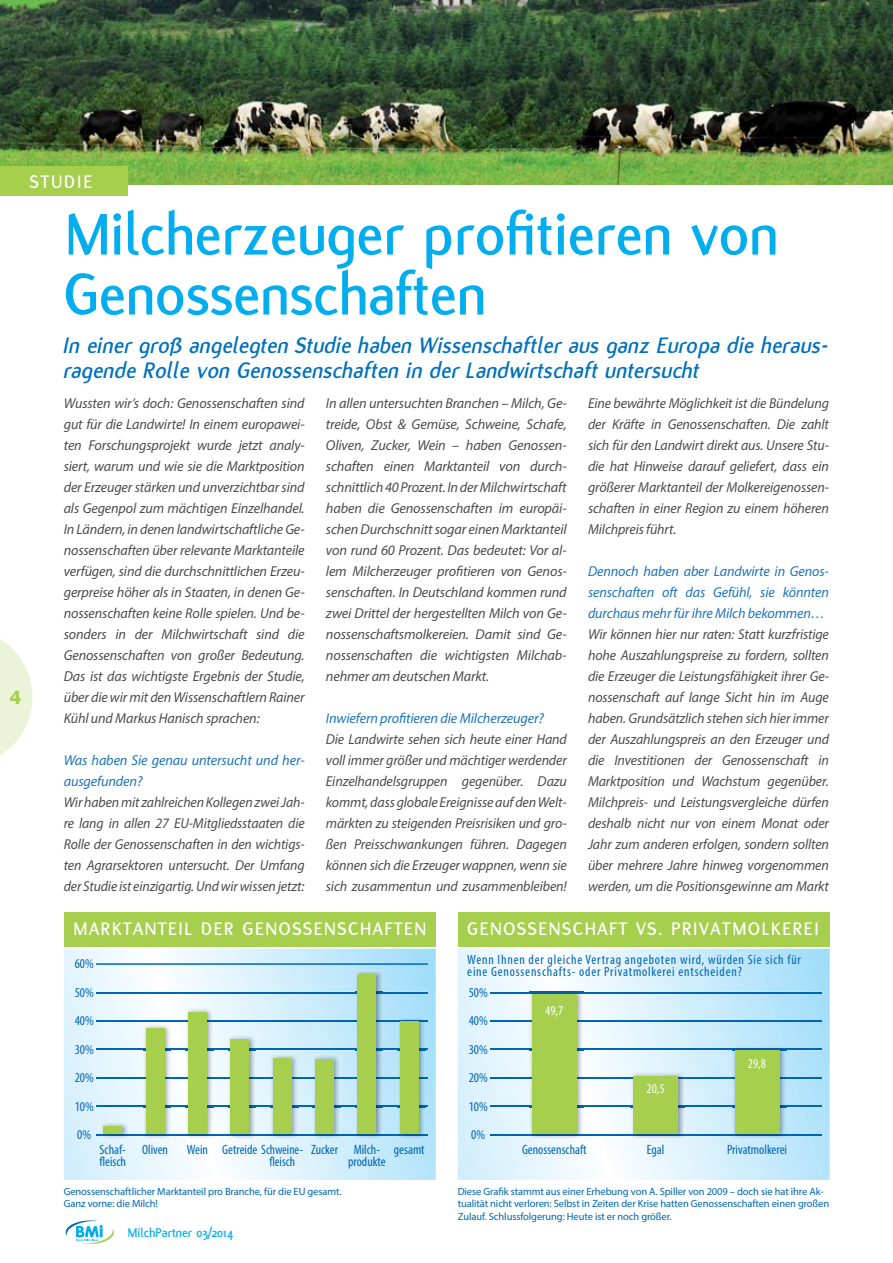
<style>
.page{position:relative;width:893px;height:1263px;background:#fff}
.page>*{position:absolute;margin:0;border:0;box-sizing:border-box;transform-origin:0 0}
.t1{font:700 63px/60px "Flux";color:#00aeef}
.t2{font:italic 700 24px/25.5px "Flux";color:#0071bc}
.t3{font:700 19.5px "Flux";letter-spacing:.08em;color:#fff}
.t4{font:italic 14.4px/21px "Myriad Pro";letter-spacing:-.01em;color:#4c4c4e;text-align:justify}
.t5{font:italic 14.4px/21px "Myriad Pro";letter-spacing:-.01em;color:#4c4c4e;text-align:justify;scale:.96 1}
.t6{font:italic 14.4px/21px "Myriad Pro";letter-spacing:-.01em;color:#1e74bb}
.t7{font:condensed 13.5px/28.5px "Myriad Pro";color:#0066b3}
.t8{font:condensed 13.5px/12px "Myriad Pro";letter-spacing:.06em;color:#0066b3}
.t9{font:700 13.5px "Flux";color:#00aeef}
.t10{font:condensed 13.5px "Myriad Pro";color:#fff}
.t11{font:10.5px/12.6px "Myriad Pro";letter-spacing:-.01em;color:#0066b3}
</style>
<div class="page">
<svg style="left:66px;top:1220px;width:48px;height:24px"></svg>
<img style="left:0;top:0;width:893px;height:185px">
<div style="left:0;top:166px;width:128px;height:29px;background:#a5cf4c"></div>
<div style="left:458px;top:912px;width:372px;height:34px;background:#a5cf4c"></div>
<div style="left:64px;top:912px;width:372px;height:34px;background:#a5cf4c"></div>
<svg style="left:458px;top:949px;width:372px;height:231px"></svg>
<hr style="left:490px;top:1134px;width:332px;height:2px;background:#0066b3">
<hr style="left:490px;top:1106px;width:332px;height:1px;background:#0066b3">
<hr style="left:490px;top:1077px;width:332px;height:2px;background:#0066b3">
<hr style="left:490px;top:992px;width:332px;height:1px;background:#0066b3">
<hr style="left:490px;top:1020px;width:332px;height:2px;background:#0066b3">
<hr style="left:490px;top:1049px;width:332px;height:1px;background:#0066b3">
<img style="left:529px;top:990px;width:54px;height:149px">
<img style="left:529px;top:1134px;width:54px;height:2px">
<img style="left:529px;top:1077px;width:54px;height:2px">
<img style="left:529px;top:992px;width:54px;height:1px">
<img style="left:529px;top:1020px;width:54px;height:2px">
<div style="left:532px;top:994px;width:45px;height:140px;background:#a5cf4c"></div>
<img style="left:631px;top:1072px;width:54px;height:67px">
<img style="left:631px;top:1134px;width:54px;height:2px">
<img style="left:631px;top:1077px;width:54px;height:2px">
<div style="left:633px;top:1076px;width:45px;height:58px;background:#a5cf4c"></div>
<img style="left:732px;top:1046px;width:54px;height:93px">
<img style="left:732px;top:1134px;width:54px;height:2px">
<img style="left:732px;top:1077px;width:54px;height:2px">
<img style="left:732px;top:1049px;width:54px;height:1px">
<div style="left:735px;top:1050px;width:44px;height:84px;background:#a5cf4c"></div>
<svg style="left:64px;top:949px;width:372px;height:231px"></svg>
<hr style="left:96px;top:1134px;width:332px;height:2px;background:#0066b3">
<hr style="left:96px;top:1106px;width:332px;height:1px;background:#0066b3">
<hr style="left:96px;top:1077px;width:332px;height:2px;background:#0066b3">
<hr style="left:96px;top:963px;width:332px;height:2px;background:#0066b3">
<hr style="left:96px;top:992px;width:332px;height:1px;background:#0066b3">
<hr style="left:96px;top:1020px;width:332px;height:2px;background:#0066b3">
<hr style="left:96px;top:1049px;width:332px;height:1px;background:#0066b3">
<img style="left:101px;top:1122px;width:28px;height:17px">
<img style="left:101px;top:1134px;width:28px;height:2px">
<div style="left:104px;top:1126px;width:18px;height:8px;background:#a5cf4c"></div>
<img style="left:143px;top:1025px;width:28px;height:114px">
<img style="left:143px;top:1134px;width:28px;height:2px">
<img style="left:143px;top:1077px;width:28px;height:2px">
<div style="left:146px;top:1029px;width:18px;height:105px;background:#a5cf4c"></div>
<img style="left:186px;top:1008px;width:27px;height:131px">
<img style="left:186px;top:1134px;width:27px;height:2px">
<img style="left:186px;top:1077px;width:27px;height:2px">
<img style="left:186px;top:1020px;width:27px;height:2px">
<div style="left:188px;top:1012px;width:18px;height:122px;background:#a5cf4c"></div>
<img style="left:228px;top:1035px;width:28px;height:104px">
<img style="left:228px;top:1134px;width:28px;height:2px">
<img style="left:228px;top:1077px;width:28px;height:2px">
<div style="left:231px;top:1039px;width:18px;height:95px;background:#a5cf4c"></div>
<img style="left:270px;top:1054px;width:28px;height:85px">
<img style="left:270px;top:1134px;width:28px;height:2px">
<img style="left:270px;top:1077px;width:28px;height:2px">
<div style="left:273px;top:1058px;width:18px;height:76px;background:#a5cf4c"></div>
<img style="left:313px;top:1055px;width:27px;height:84px">
<img style="left:313px;top:1134px;width:27px;height:2px">
<img style="left:313px;top:1077px;width:27px;height:2px">
<div style="left:316px;top:1059px;width:18px;height:75px;background:#a5cf4c"></div>
<img style="left:355px;top:971px;width:28px;height:168px">
<img style="left:355px;top:1134px;width:28px;height:2px">
<img style="left:355px;top:1077px;width:28px;height:2px">
<img style="left:355px;top:1020px;width:28px;height:2px">
<div style="left:358px;top:975px;width:18px;height:159px;background:#a5cf4c"></div>
<img style="left:398px;top:1017px;width:27px;height:122px">
<img style="left:398px;top:1134px;width:27px;height:2px">
<img style="left:398px;top:1077px;width:27px;height:2px">
<img style="left:398px;top:1020px;width:27px;height:2px">
<div style="left:400px;top:1021px;width:18px;height:113px;background:#a5cf4c"></div>
<svg style="left:0;top:639px;width:33px;height:117px"></svg>
<h3 class="t3" style="left:30px;top:170px;width:64px">STUDIE</h3>
<h1 class="t1" style="left:64px;top:203px;width:716px">Milcherzeuger profitieren von<br>Genossenschaften</h1>
<h2 class="t2" style="left:64px;top:334px;width:767px">In einer groß angelegten Studie haben Wissenschaftler aus ganz Europa die heraus&shy;ragende Rolle von Genossenschaften in der Landwirtschaft untersucht</h2>
<p class="t4" style="left:64px;top:394px;width:242px">Wussten wir’s doch: Genossenschaften sind gut für die Landwirte! In einem europawei&shy;ten Forschungsprojekt wurde jetzt analy&shy;siert, warum und wie sie die Marktposition der Erzeuger stärken und unverzichtbar sind als Gegenpol zum mächtigen Einzelhandel.<br>In Ländern, in denen landwirtschaftliche Ge&shy;nossenschaften über relevante Marktanteile verfügen, sind die durchschnittlichen Erzeu&shy;gerpreise höher als in Staaten, in denen Ge&shy;nossenschaften keine Rolle spielen. Und be&shy;sonders in der Milchwirtschaft sind die Genossenschaften von großer Bedeutung.<br>Das ist das wichtigste Ergebnis der Studie, über die wir mit den Wissenschaftlern Rainer Kühl und Markus Hanisch sprachen:</p>
<p class="t6" style="left:64px;top:751px;width:242px">Was haben Sie genau untersucht und her&shy;ausgefunden?</p>
<p class="t5" style="left:64px;top:793px;width:252px">Wir haben mit zahlreichen Kollegen zwei Jah&shy;re lang in allen 27 EU-Mitgliedsstaaten die Rolle der Genossenschaften in den wichtigs&shy;ten Agrarsektoren untersucht. Der Umfang der Studie ist einzigartig. Und wir wissen jetzt:</p>
<p class="t4" style="left:326px;top:394px;width:242px">In allen untersuchten Branchen – Milch, Ge&shy;treide, Obst &amp; Gemüse, Schweine, Schafe, Oliven, Zucker, Wein – haben Genossen&shy;schaften einen Marktanteil von durch&shy;schnittlich 40 Prozent. In der Milchwirtschaft haben die Genossenschaften im europäi&shy;schen Durchschnitt sogar einen Marktanteil von rund 60 Prozent. Das bedeutet: Vor al&shy;lem Milcherzeuger profitieren von Genos&shy;senschaften. In Deutschland kommen rund zwei Drittel der hergestellten Milch von Ge&shy;nossenschaftsmolkereien. Damit sind Ge&shy;nossenschaften die wichtigsten Milchab&shy;nehmer am deutschen Markt.</p>
<p class="t6" style="left:326px;top:708px;width:220px">Inwiefern profitieren die Milcherzeuger?</p>
<p class="t4" style="left:326px;top:730px;width:242px">Die Landwirte sehen sich heute einer Hand voll immer größer und mächtiger werdender Einzelhandelsgruppen gegenüber. Dazu kommt, dass globale Ereignisse auf den Welt&shy;märkten zu steigenden Preisrisiken und gro&shy;ßen Preisschwankungen führen. Dagegen können sich die Erzeuger wappnen, wenn sie sich zusammentun und zusammenbleiben!</p>
<p class="t4" style="left:588px;top:394px;width:242px">Eine bewährte Möglichkeit ist die Bündelung der Kräfte in Genossenschaften. Die zahlt sich für den Landwirt direkt aus. Unsere Stu&shy;die hat Hinweise darauf geliefert, dass ein größerer Marktanteil der Molkereigenossen&shy;schaften in einer Region zu einem höheren Milchpreis führt.</p>
<p class="t6" style="left:588px;top:562px;width:242px;text-align:justify">Dennoch haben aber Landwirte in Genos&shy;senschaften oft das Gefühl, sie könnten durchaus mehr für ihre Milch bekommen…</p>
<p class="t4" style="left:588px;top:625px;width:242px">Wir können hier nur raten: Statt kurzfristige hohe Auszahlungspreise zu fordern, sollten die Erzeuger die Leistungsfähigkeit ihrer Ge&shy;nossenschaft auf lange Sicht hin im Auge haben. Grundsätzlich stehen sich hier immer der Auszahlungspreis an den Erzeuger und die Investitionen der Genossenschaft in Marktposition und Wachstum gegenüber.<br>Milchpreis- und Leistungsvergleiche dürfen deshalb nicht nur von einem Monat oder Jahr zum anderen erfolgen, sondern sollten über mehrere Jahre hinweg vorgenommen werden, um die Positionsgewinne am Markt</p>
<h3 class="t3" style="left:73px;top:917px;width:354px">MARKTANTEIL DER GENOSSENSCHAFTEN</h3>
<p class="t7" style="left:75px;top:950px;width:21px;text-align:justify">60% 50% 40% 30% 20% 10% 0%</p>
<p class="t7" style="left:99px;top:1145px;width:28px;line-height:12px">Schaf&shy;fleisch</p>
<p class="t7" style="left:142px;top:1136px;width:27px">Oliven</p>
<p class="t7" style="left:269px;top:1145px;width:35px;line-height:12px;text-indent:-83px">Wein Getreide Schweine&shy;fleisch</p>
<p class="t7" style="left:348px;top:1145px;width:39px;line-height:12px;text-indent:-37px">Zucker Milch&shy;produkte</p>
<p class="t7" style="left:394px;top:1136px;width:32px">gesamt</p>
<p class="t11" style="left:64px;top:1185px;width:279px">Genossenschaftlicher Marktanteil pro Branche, für die EU gesamt.<br>Ganz vorne: die Milch!</p>
<p class="t9" style="left:128px;top:1224px;width:107px">MilchPartner 03/2014</p>
<h3 class="t3" style="left:467px;top:917px;width:353px">GENOSSENSCHAFT VS. PRIVATMOLKEREI</h3>
<p class="t8" style="left:467px;top:954px;width:335px">Wenn Ihnen der gleiche Vertrag angeboten wird, würden Sie sich für eine Genossenschafts- oder Privatmolkerei entscheiden?</p>
<p class="t7" style="left:469px;top:979px;width:21px;text-align:justify">50% 40% 30% 20% 10% 0%</p>
<p class="t10" style="left:545px;top:1005px;width:20px">49,7</p>
<p class="t7" style="left:522px;top:1136px;width:66px">Genossenschaft</p>
<p class="t10" style="left:646px;top:1083px;width:20px">20,5</p>
<p class="t10" style="left:748px;top:1058px;width:20px">29,8</p>
<p class="t7" style="left:647px;top:1136px;width:19px">Egal</p>
<p class="t7" style="left:727px;top:1136px;width:62px">Privatmolkerei</p>
<p class="t11" style="left:458px;top:1185px;width:373px">Diese Grafik stammt aus einer Erhebung von A. Spiller von 2009 – doch sie hat ihre Ak&shy;tualität nicht verloren: Selbst in Zeiten der Krise hatten Genossenschaften einen großen<br>Zulauf. Schlussfolgerung: Heute ist er noch größer.</p>
</div>
